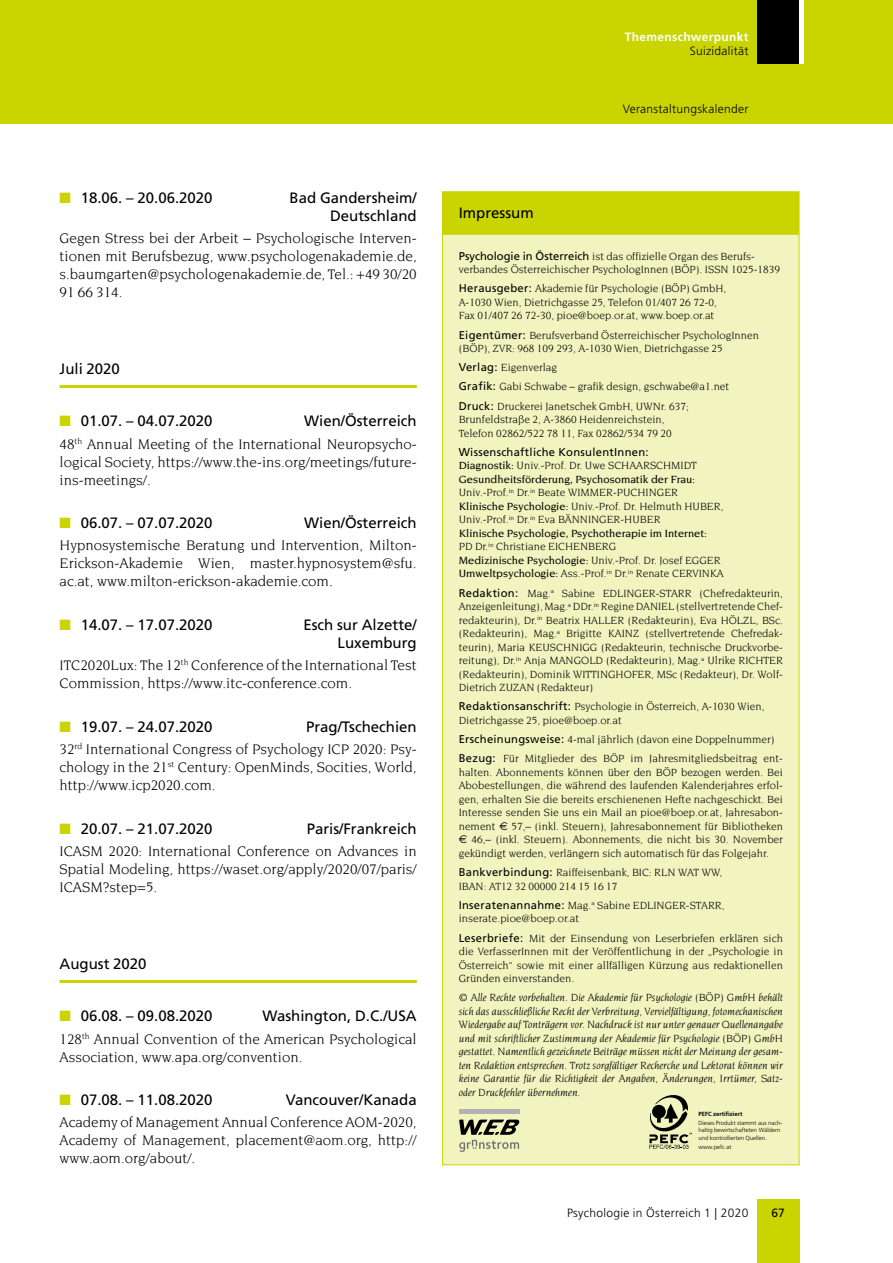
<style>
.page{position:relative;width:893px;height:1263px;background:#fff}
.page>*{position:absolute;margin:0;border:0;box-sizing:border-box;transform-origin:0 0}
.t1{font:15px/18px "Novarese";color:#000;text-align:justify}
.t2{font:15px/18px "Frutiger";color:#000;text-align:right}
.t3{font:300 12px "Frutiger";letter-spacing:.025em;color:#000}
.t4{font:700 12px "Frutiger";letter-spacing:.025em;color:#fff}
.t5{font:12px "Frutiger";color:#000}
.t6{font:11.25px/13.5px "Novarese";color:#000}
.t7{font:italic 11.25px/13.5px "Novarese";color:#000;text-align:justify}
.t8{font:11.25px "Frutiger";letter-spacing:.025em;color:#000}
.t9{font:300 6px/7.2px "Frutiger";color:#000}
.t10{font:700 6px "Frutiger";color:#000}
.s1{color:#cad400}
.s2{font-family:"Frutiger"}
.s3{font-weight:500}
.s4{font-family:"Euro Sans"}
</style>
<div class="page">
<div style="left:757px;top:1199px;width:42px;height:64px;background:#cad400"></div>
<div style="left:0;top:0;width:893px;height:123px;background:#cad400"></div>
<div style="left:757px;top:0;width:42px;height:64px;background:#000"></div>
<div style="left:799px;top:0;width:5px;height:64px;background:#fff"></div>
<hr style="left:60px;top:385px;width:357px;height:3px;background:#cad400">
<hr style="left:60px;top:980px;width:357px;height:3px;background:#cad400">
<div style="left:443px;top:234px;width:356px;height:931px;background:#f2f4bf"></div>
<div style="left:443px;top:192px;width:356px;height:41px;background:#cad400"></div>
<div style="left:442px;top:191px;width:357px;height:43px;border:1px solid #cad400"></div>
<svg style="left:649px;top:1095px;width:43px;height:54px"></svg>
<hr style="left:459px;top:1109px;width:60px;height:4px;background:#b3b2b2">
<svg style="left:459px;top:1119px;width:60px;height:33px"></svg>
<h1 class="t2" style="left:60px;top:188px;width:155px"><span class="s1">■</span> 18.06. – 20.06.2020</h1>
<h1 class="t2" style="left:290px;top:188px;width:129px">Bad Gandersheim/<br>Deutschland</h1>
<h1 class="t1" style="left:60px;top:229px;width:359px">Gegen Stress bei der Arbeit – Psychologische Interven&shy;tionen mit Berufsbezug, www.psychologenakademie.de, s.baumgarten@psychologenakademie.de, Tel.: +49 30/20<br>91 66 314.</h1>
<h1 class="t2" style="left:60px;top:360px;width:62px">Juli 2020</h1>
<h1 class="t2" style="left:60px;top:412px;width:155px"><span class="s1">■</span> 01.07. – 04.07.2020</h1>
<h1 class="t2" style="left:304px;top:412px;width:114px">Wien/Österreich</h1>
<h1 class="t1" style="left:60px;top:435px;width:359px">48<sup>th</sup> Annual Meeting of the International Neuropsycho&shy;logical Society, https://www.the-ins.org/meetings/future&shy;ins-meetings/.</h1>
<h1 class="t2" style="left:60px;top:514px;width:155px"><span class="s1">■</span> 06.07. – 07.07.2020</h1>
<h1 class="t2" style="left:304px;top:514px;width:114px">Wien/Österreich</h1>
<h1 class="t1" style="left:60px;top:536px;width:359px">Hypnosystemische Beratung und Intervention, Milton-Erickson-Akademie Wien, master.hypnosystem@sfu. ac.at, www.milton-erickson-akademie.com.</h1>
<h1 class="t2" style="left:60px;top:616px;width:155px"><span class="s1">■</span> 14.07. – 17.07.2020</h1>
<h1 class="t2" style="left:303px;top:616px;width:115px">Esch sur Alzette/<br>Luxemburg</h1>
<h1 class="t1" style="left:60px;top:656px;width:359px">ITC2020Lux: The 12<sup>th</sup> Conference of the International Test<br>Commission, https://www.itc-conference.com.</h1>
<h1 class="t2" style="left:60px;top:718px;width:155px"><span class="s1">■</span> 19.07. – 24.07.2020</h1>
<h1 class="t2" style="left:306px;top:718px;width:112px">Prag/Tschechien</h1>
<h1 class="t1" style="left:60px;top:740px;width:359px">32<sup>rd</sup> International Congress of Psychology ICP 2020: Psy&shy;chology in the 21<sup>st</sup> Century: OpenMinds, Socities, World, http://www.icp2020.com.</h1>
<h1 class="t2" style="left:60px;top:819px;width:155px"><span class="s1">■</span> 20.07. – 21.07.2020</h1>
<h1 class="t2" style="left:307px;top:819px;width:112px">Paris/Frankreich</h1>
<h1 class="t1" style="left:60px;top:842px;width:359px">ICASM 2020: International Conference on Advances in Spatial Modeling, https://waset.org/apply/2020/07/paris/ ICASM?step=5.</h1>
<h1 class="t2" style="left:60px;top:955px;width:89px">August 2020</h1>
<h1 class="t2" style="left:60px;top:1007px;width:155px"><span class="s1">■</span> 06.08. – 09.08.2020</h1>
<h1 class="t2" style="left:262px;top:1007px;width:156px">Washington, D.C./USA</h1>
<h1 class="t1" style="left:60px;top:1029px;width:359px">128<sup>th</sup> Annual Convention of the American Psychological<br>Association, www.apa.org/convention.</h1>
<h1 class="t2" style="left:60px;top:1091px;width:155px"><span class="s1">■</span> 07.08. – 11.08.2020</h1>
<h1 class="t2" style="left:286px;top:1091px;width:132px">Vancouver/Kanada</h1>
<h1 class="t1" style="left:60px;top:1113px;width:359px">Academy of Management Annual Conference AOM-2020, Academy of Management, placement@aom.org, http:// www.aom.org/about/.</h1>
<p class="t4" style="left:625px;top:30px;width:125px">Themenschwerpunkt</p>
<p class="t3" style="left:690px;top:44px;width:60px">Suizidalität</p>
<h1 class="t2" style="left:459px;top:204px;width:77px">Impressum</h1>
<p class="t3" style="left:623px;top:102px;width:127px">Veranstaltungskalender</p>
<p class="t6" style="left:459px;top:249px;width:323px"><span class="s2">Psychologie in Österreich</span> ist das offizielle Organ des Berufs&shy;verbandes Österreichischer PsychologInnen (BÖP). ISSN 1025-1839</p>
<p class="t6" style="left:459px;top:282px;width:269px"><span class="s2">Herausgeber:</span> Akademie für Psychologie (BÖP) GmbH,<br>A-1030 Wien, Dietrichgasse 25, Telefon 01/407 26 72-0,<br>Fax 01/407 26 72-30, pioe@boep.or.at, www.boep.or.at</p>
<p class="t6" style="left:459px;top:328px;width:302px"><span class="s2">Eigentümer:</span> Berufsverband Österreichischer PsychologInnen (BÖP), ZVR: 968 109 293, A-1030 Wien, Dietrichgasse 25</p>
<p class="t6" style="left:459px;top:358px;width:272px;line-height:19.2px"><span class="s2">Verlag:</span> Eigenverlag<br><span class="s2">Grafik:</span> Gabi Schwabe – grafik design, gschwabe@a1.net<br><span class="s2">Druck:</span> Druckerei Janetschek GmbH, UWNr. 637;</p>
<p class="t6" style="left:459px;top:413px;width:215px">Brunfeldstraße 2, A-3860 Heidenreichstein,<br>Telefon 02862/522 78 11, Fax 02862/534 79 20</p>
<p class="t8" style="left:459px;top:445px;width:191px">Wissenschaftliche KonsulentInnen:</p>
<p class="t6" style="left:459px;top:459px;width:267px"><span class="s3">Diagnostik:</span> Univ.-Prof. Dr. Uwe SCHAARSCHMIDT <span class="s3">Gesundheitsförderung, Psychosomatik der Frau:<br></span>Univ.-Prof.<sup>in</sup> Dr.<sup>in</sup> Beate WIMMER-PUCHINGER <span class="s3">Klinische Psychologie:</span> Univ.-Prof. Dr. Helmuth HUBER, Univ.-Prof.<sup>in</sup> Dr.<sup>in</sup> Eva BÄNNINGER-HUBER<br><span class="s3">Klinische Psychologie, Psychotherapie im Internet:<br></span>PD Dr.<sup>in</sup> Christiane EICHENBERG<br><span class="s3">Medizinische Psychologie:</span> Univ.-Prof. Dr. Josef EGGER <span class="s3">Umweltpsychologie:</span> Ass.-Prof.<sup>in</sup> Dr.<sup>in</sup> Renate CERVINKA</p>
<p class="t6" style="left:459px;top:586px;width:326px;text-align:justify"><span class="s2">Redaktion:</span> Mag.<sup>a</sup> Sabine EDLINGER-STARR (Chefredakteurin, Anzeigenleitung), Mag.<sup>a</sup> DDr.<sup>in</sup> Regine DANIEL (stellvertretende Chef&shy;redakteurin), Dr.<sup>in</sup> Beatrix HALLER (Redakteurin), Eva HÖLZL, BSc. (Redakteurin), Mag.<sup>a</sup> Brigitte KAINZ (stellvertretende Chefredak&shy;teurin), Maria KEUSCHNIGG (Redakteurin, technische Druckvorbe&shy;reitung), Dr.<sup>in</sup> Anja MANGOLD (Redakteurin), Mag.<sup>a</sup> Ulrike RICHTER (Redakteurin), Dominik WITTINGHOFER, MSc (Redakteur), Dr. Wolf-Dietrich ZUZAN (Redakteur)</p>
<p class="t6" style="left:459px;top:700px;width:307px"><span class="s2">Redaktionsanschrift:</span> Psychologie in Österreich, A-1030 Wien,<br>Dietrichgasse 25, pioe@boep.or.at</p>
<p class="t6" style="left:459px;top:730px;width:326px;line-height:19.2px"><span class="s2">Erscheinungsweise:</span> 4-mal jährlich (davon eine Doppelnummer)<br><span class="s2">Bezug:</span> Für Mitglieder des BÖP im Jahresmitgliedsbeitrag ent-</p>
<p class="t6" style="left:459px;top:765px;width:326px;text-align:justify">halten. Abonnements können über den BÖP bezogen werden. Bei Abobestellungen, die während des laufenden Kalenderjahres erfol&shy;gen, erhalten Sie die bereits erschienenen Hefte nachgeschickt. Bei Interesse senden Sie uns ein Mail an pioe@boep.or.at, Jahresabon&shy;nement <span class="s4">€</span> 57,– (inkl. Steuern), Jahresabonnement für Bibliotheken <span class="s4">€</span> 46,– (inkl. Steuern). Abonnements, die nicht bis 30. November gekündigt werden, verlängern sich automatisch für das Folgejahr.</p>
<p class="t6" style="left:459px;top:866px;width:265px"><span class="s2">Bankverbindung:</span> Raiffeisenbank, BIC: RLN WAT WW,<br>IBAN: AT12 32 00000 214 15 16 17</p>
<p class="t6" style="left:459px;top:898px;width:267px"><span class="s2">Inseratenannahme:</span> Mag.<sup>a</sup> Sabine EDLINGER-STARR, inserate.pioe@boep.or.at</p>
<p class="t6" style="left:459px;top:931px;width:326px;text-align:justify"><span class="s2">Leserbriefe:</span> Mit der Einsendung von Leserbriefen erklären sich die VerfasserInnen mit der Veröffentlichung in der „Psychologie in Österreich“ sowie mit einer allfälligen Kürzung aus redaktionellen Gründen einverstanden.</p>
<p class="t7" style="left:459px;top:991px;width:326px">© Alle Rechte vorbehalten. Die Akademie für Psychologie (BÖP) GmbH behält sich das ausschließliche Recht der Verbreitung, Vervielfältigung, fotomechanischen Wiedergabe auf Tonträgern vor. Nachdruck ist nur unter genauer Quellenangabe und mit schriftlicher Zustimmung der Akademie für Psychologie (BÖP) GmbH gestattet. Namentlich gezeichnete Beiträge müssen nicht der Meinung der gesam&shy;ten Redaktion entsprechen. Trotz sorgfältiger Recherche und Lektorat können wir keine Garantie für die Richtigkeit der Angaben, Änderungen, Irrtümer, Satz&shy;oder Druckfehler übernehmen.</p>
<p class="t10" style="left:698px;top:1110px;width:46px">PEFC zertifiziert</p>
<p class="t9" style="left:698px;top:1119px;width:86px">Dieses Produkt stammt aus nach&shy;haltig bewirtschafteten Wäldern und kontrollierten Quellen.</p>
<p class="t9" style="left:698px;top:1143px;width:35px">www.pefc.at</p>
<p class="t3" style="left:567px;top:1206px;width:183px">Psychologie in Österreich 1 | 2020</p>
<p class="t5" style="left:771px;top:1205px;width:15px">67</p>
</div>
